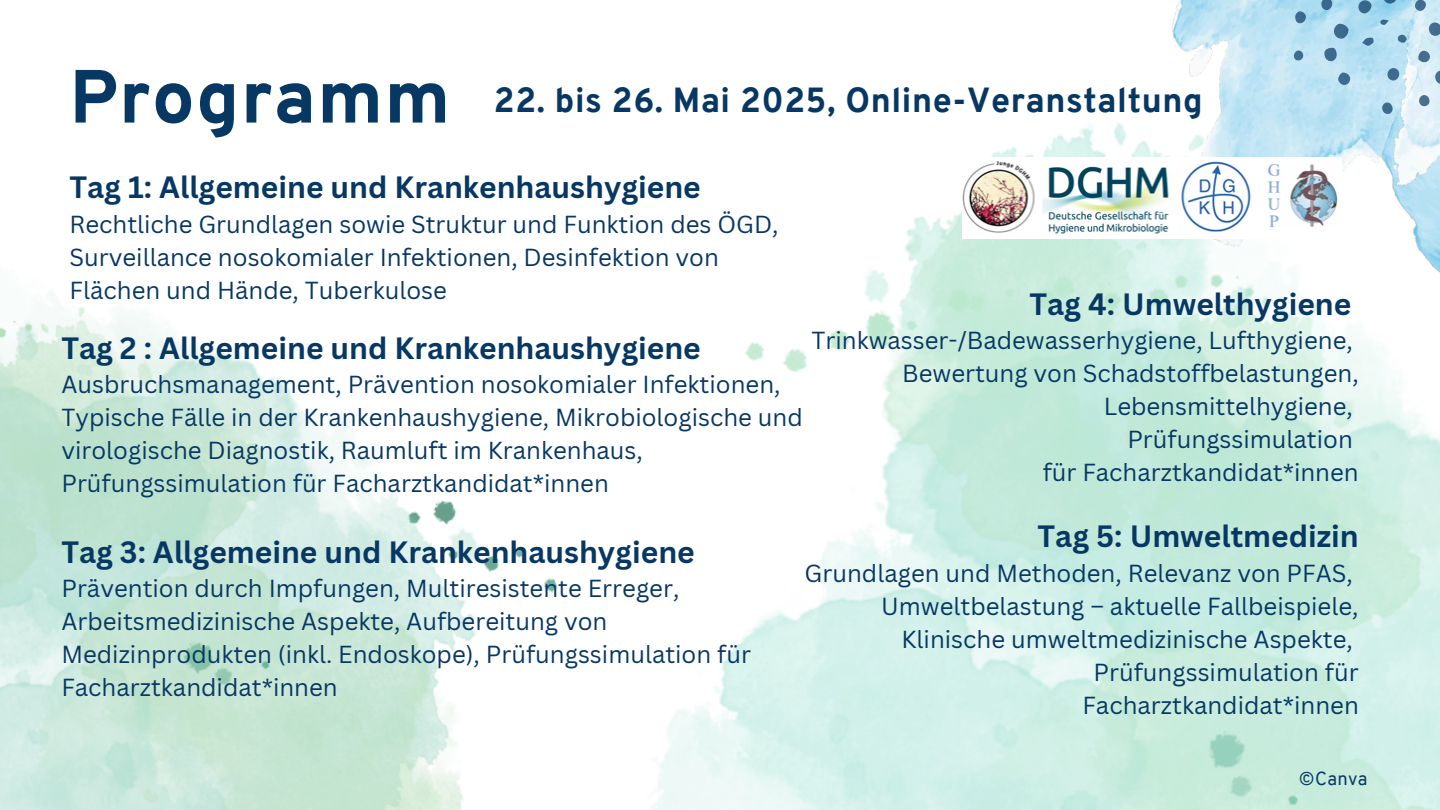
<style>
.page{position:relative;width:1440px;height:810px;background:#fff}
.page>*{position:absolute;margin:0;border:0;box-sizing:border-box;transform-origin:0 0}
.t1{font:800 75.2px "Overpass";letter-spacing:.02em;color:#073763}
.t2{font:800 34px "Overpass";letter-spacing:.02em;color:#073763}
.t3{font:700 30px "Canva Sans";color:#073763}
.t4{font:24px/33px "Canva Sans";color:#073763}
.t5{font:18.4px "Overpass";letter-spacing:.02em;color:#073763}
</style>
<div class="page">
<img style="left:1172px;top:0;width:268px;height:81px">
<svg style="left:1382px;top:0;width:17px;height:5px"></svg>
<svg style="left:1357px;top:0;width:16px;height:15px"></svg>
<svg style="left:1427px;top:21px;width:13px;height:16px"></svg>
<svg style="left:1321px;top:22px;width:29px;height:41px"></svg>
<svg style="left:1386px;top:67px;width:15px;height:14px"></svg>
<svg style="left:1337px;top:71px;width:15px;height:10px"></svg>
<svg style="left:1417px;top:49px;width:23px;height:32px"></svg>
<svg style="left:1320px;top:0;width:14px;height:11px"></svg>
<svg style="left:1294px;top:10px;width:13px;height:15px"></svg>
<svg style="left:1414px;top:0;width:13px;height:12px"></svg>
<svg style="left:1293px;top:49px;width:12px;height:13px"></svg>
<svg style="left:1362px;top:35px;width:13px;height:13px"></svg>
<svg style="left:1397px;top:33px;width:11px;height:11px"></svg>
<svg style="left:1379px;top:18px;width:10px;height:8px"></svg>
<img style="left:675px;top:81px;width:765px;height:729px">
<img style="left:0;top:293px;width:675px;height:517px">
<img style="left:962px;top:158px;width:380px;height:81px">
<p class="t1" style="left:70px;top:66px;width:382px">Programm</p>
<h1 class="t3" style="left:70px;top:166px;width:633px">Tag 1: Allgemeine und Krankenhaushygiene</h1>
<h1 class="t4" style="left:70px;top:207px;width:711px">Rechtliche Grundlagen sowie Struktur und Funktion des ÖGD,<br>Surveillance nosokomialer Infektionen, Desinfektion von<br>Flächen und Hände, Tuberkulose</h1>
<p class="t3" style="left:61px;top:327px;width:641px">Tag 2 : Allgemeine und Krankenhaushygiene</p>
<p class="t4" style="left:61px;top:367px;width:743px">Ausbruchsmanagement, Prävention nosokomialer Infektionen, Typische Fälle in der Krankenhaushygiene, Mikrobiologische und virologische Diagnostik, Raumluft im Krankenhaus, Prüfungssimulation für Facharztkandidat*innen</p>
<h2 class="t2" style="left:494px;top:87px;width:710px">22. bis 26. Mai 2025, Online-Veranstaltung</h2>
<h4 class="t3" style="left:1029px;top:283px;width:324px">Tag 4: Umwelthygiene</h4>
<h4 class="t4" style="left:811px;top:323px;width:549px;text-align:right">Trinkwasser-/Badewasserhygiene, Lufthygiene, Bewertung von Schadstoffbelastungen, Lebensmittelhygiene,<br>Prüfungssimulation<br>für Facharztkandidat*innen</h4>
<p class="t3" style="left:61px;top:531px;width:635px">Tag 3: Allgemeine und Krankenhaushygiene</p>
<p class="t4" style="left:61px;top:571px;width:691px">Prävention durch Impfungen, Multiresistente Erreger, Arbeitsmedizinische Aspekte, Aufbereitung von Medizinprodukten (inkl. Endoskope), Prüfungssimulation für Facharztkandidat*innen</p>
<h4 class="t3" style="left:1038px;top:515px;width:323px">Tag 5: Umweltmedizin</h4>
<h4 class="t4" style="left:805px;top:556px;width:556px;text-align:right">Grundlagen und Methoden, Relevanz von PFAS, Umweltbelastung – aktuelle Fallbeispiele, Klinische umweltmedizinische Aspekte, Prüfungssimulation für<br>Facharztkandidat*innen</h4>
<h4 class="t5" style="left:1299px;top:771px;width:70px">©Canva</h4>
</div>
